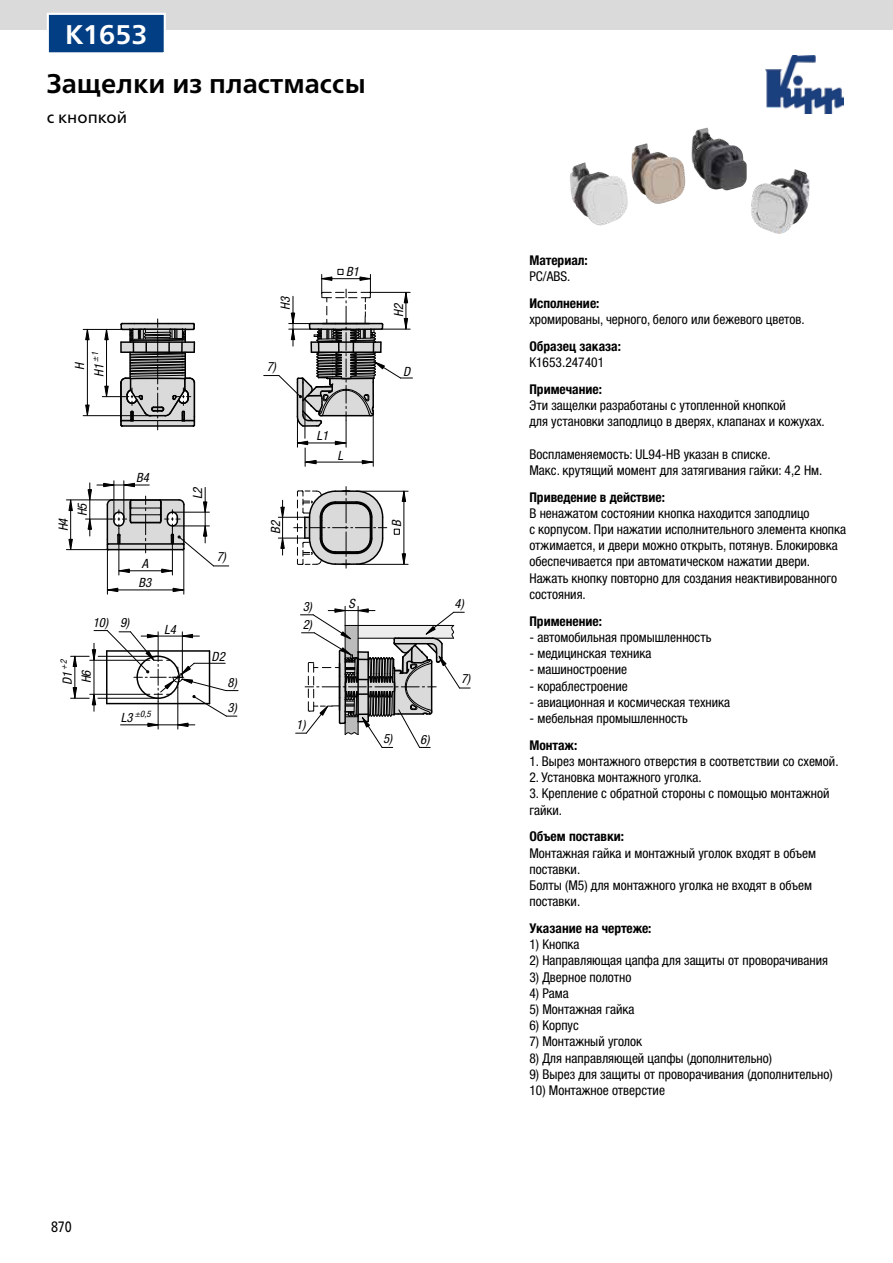
<style>
.page{position:relative;width:893px;height:1263px;background:#fff}
.page>*{position:absolute;margin:0;border:0;box-sizing:border-box;transform-origin:0 0}
.t1{font:700 27px "Frutiger Neue LTW1 G";color:#000}
.t2{font:700 27px "Frutiger Neue LTW1 G";color:#fff}
.t3{font:16.5px "Frutiger Neue LTW1 G";color:#000}
.t4{font:15px "Frutiger Neue LTW1 G";color:#000;scale:.81 1}
.t5{font:condensed 13.5px/16.2px "Helvetica Neue LTW1 G";color:#000}
.t6{font:700 condensed 13.5px "Helvetica Neue LTW1 G";color:#000}
.t7{font:italic condensed 12.75px/25px "Helvetica Neue LTW1 G";color:#000}
.t8{font:italic condensed 9px "Helvetica Neue LTW1 G";color:#000}
.s1{font-size:12.75px}
</style>
<div class="page">
<div style="left:0;top:0;width:893px;height:30px;background:#dadada"></div>
<img style="left:765px;top:55px;width:79px;height:58px">
<img style="left:691px;top:130px;width:56px;height:61px">
<svg style="left:102px;top:319px;width:94px;height:111px"></svg>
<hr style="left:83px;top:329px;width:39px;height:1px;background:#000">
<hr style="left:106px;top:329px;width:1px;height:68px;background:#000">
<svg style="left:85px;top:328px;width:5px;height:13px"></svg>
<svg style="left:85px;top:404px;width:5px;height:13px"></svg>
<hr style="left:87px;top:329px;width:1px;height:86px;background:#000">
<hr style="left:83px;top:415px;width:69px;height:1px;background:#000">
<svg style="left:278px;top:487px;width:109px;height:81px"></svg>
<svg style="left:401px;top:490px;width:6px;height:12px"></svg>
<svg style="left:401px;top:553px;width:6px;height:11px"></svg>
<hr style="left:357px;top:491px;width:51px;height:1px;background:#000">
<hr style="left:358px;top:564px;width:50px;height:1px;background:#000">
<hr style="left:403px;top:491px;width:1px;height:73px;background:#000">
<svg style="left:394px;top:529px;width:6px;height:6px"></svg>
<hr style="left:113px;top:481px;width:1px;height:36px;background:#000">
<hr style="left:123px;top:481px;width:1px;height:36px;background:#000">
<hr style="left:66px;top:499px;width:47px;height:1px;background:#000">
<svg style="left:68px;top:499px;width:5px;height:12px"></svg>
<svg style="left:68px;top:538px;width:5px;height:13px"></svg>
<hr style="left:70px;top:500px;width:1px;height:50px;background:#000">
<hr style="left:66px;top:549px;width:43px;height:1px;background:#000">
<hr style="left:118px;top:528px;width:1px;height:47px;background:#000">
<hr style="left:172px;top:528px;width:1px;height:47px;background:#000">
<svg style="left:172px;top:587px;width:13px;height:6px"></svg>
<svg style="left:106px;top:587px;width:13px;height:6px"></svg>
<hr style="left:107px;top:589px;width:77px;height:1px;background:#000">
<hr style="left:107px;top:549px;width:1px;height:45px;background:#000">
<hr style="left:183px;top:548px;width:1px;height:46px;background:#000">
<svg style="left:86px;top:482px;width:143px;height:91px"></svg>
<svg style="left:264px;top:269px;width:148px;height:197px"></svg>
<svg style="left:71px;top:630px;width:167px;height:99px"></svg>
<svg style="left:296px;top:606px;width:174px;height:142px"></svg>
<div style="left:48px;top:14px;width:117px;height:39px;background:#023e84"></div>
<div style="left:47px;top:13px;width:119px;height:41px;border:2px solid #fff"></div>
<h1 class="t2" style="left:65px;top:18px;width:84px">K1653</h1>
<h1 class="t1" style="left:47px;top:67px;width:320px">Защелки из пластмассы</h1>
<p class="t3" style="left:47px;top:105px;width:82px">с кнопкой</p>
<p class="t7" style="left:86px;top:377px;width:26px;rotate:-90deg">H1 <sup>±1</sup></p>
<p class="t7" style="left:67px;top:370px;width:9px;rotate:-90deg">H</p>
<p class="t7" style="left:51px;top:531px;width:15px;rotate:-90deg">H4</p>
<p class="t7" style="left:70px;top:516px;width:15px;rotate:-90deg">H5</p>
<p class="t7" style="left:136px;top:465px;width:14px">B4</p>
<p class="t7" style="left:142px;top:551px;width:8px">A</p>
<p class="t7" style="left:139px;top:570px;width:14px">B3</p>
<p class="t7" style="left:93px;top:610px;width:38px">10) 9)</p>
<p class="t8" style="left:58px;top:670px;width:12px;rotate:-90deg">+2</p>
<p class="t7" style="left:58px;top:685px;width:17px;line-height:19.2px;rotate:-90deg">D1<br>H6</p>
<p class="t8" style="left:121px;top:708px;width:32px"><span class="s1">L3</span> ±0,5</p>
<p class="t7" style="left:164px;top:617px;width:13px">L4</p>
<p class="t7" style="left:185px;top:499px;width:14px;rotate:-90deg">L2</p>
<p class="t7" style="left:217px;top:544px;width:11px">7)</p>
<p class="t7" style="left:212px;top:644px;width:15px">D2</p>
<p class="t7" style="left:228px;top:670px;width:11px">8)<br>3)</p>
<p class="t7" style="left:273px;top:310px;width:15px;rotate:-90deg">H3</p>
<p class="t7" style="left:267px;top:354px;width:11px">7)</p>
<p class="t7" style="left:263px;top:534px;width:15px;rotate:-90deg">B2</p>
<p class="t7" style="left:346px;top:259px;width:14px">B1</p>
<p class="t7" style="left:317px;top:423px;width:13px">L1</p>
<p class="t7" style="left:338px;top:443px;width:7px">L</p>
<p class="t7" style="left:386px;top:317px;width:15px;rotate:-90deg">H2</p>
<p class="t7" style="left:403px;top:359px;width:9px">D</p>
<p class="t7" style="left:384px;top:527px;width:9px;rotate:-90deg">B</p>
<p class="t7" style="left:303px;top:594px;width:11px">3)</p>
<p class="t7" style="left:303px;top:612px;width:11px">2)</p>
<p class="t7" style="left:296px;top:712px;width:11px">1)</p>
<p class="t7" style="left:349px;top:591px;width:8px">S</p>
<p class="t7" style="left:383px;top:726px;width:11px">5)</p>
<p class="t7" style="left:455px;top:591px;width:11px">4)</p>
<p class="t7" style="left:420px;top:727px;width:11px">6)</p>
<p class="t7" style="left:461px;top:666px;width:11px">7)</p>
<p class="t4" style="left:51px;top:1215px;width:27px">870</p>
<p class="t6" style="left:529px;top:252px;width:60px">Материал:</p>
<p class="t5" style="left:529px;top:268px;width:42px">PC/ABS.</p>
<p class="t6" style="left:529px;top:295px;width:72px">Исполнение:</p>
<p class="t5" style="left:529px;top:311px;width:277px">хромированы, черного, белого или бежевого цветов.</p>
<p class="t6" style="left:529px;top:338px;width:93px">Образец заказа:</p>
<p class="t5" style="left:529px;top:354px;width:76px">K1653.247401</p>
<p class="t6" style="left:529px;top:381px;width:74px">Примечание:</p>
<p class="t5" style="left:529px;top:397px;width:297px">Эти защелки разработаны с утопленной кнопкой<br>для установки заподлицо в дверях, клапанах и кожухах.</p>
<p class="t5" style="left:529px;top:446px;width:295px">Воспламеняемость: UL94-HB указан в списке.<br>Макс. крутящий момент для затягивания гайки: 4,2 Нм.</p>
<p class="t6" style="left:529px;top:489px;width:137px">Приведение в действие:</p>
<p class="t5" style="left:529px;top:505px;width:318px">В ненажатом состоянии кнопка находится заподлицо<br>с корпусом. При нажатии исполнительного элемента кнопка отжимается, и двери можно открыть, потянув. Блокировка обеспечивается при автоматическом нажатии двери.<br>Нажать кнопку повторно для создания неактивированного состояния.</p>
<p class="t6" style="left:529px;top:613px;width:74px">Применение:</p>
<p class="t5" style="left:529px;top:629px;width:184px">- автомобильная промышленность</p>
<p class="t5" style="left:529px;top:645px;width:124px">- медицинская техника</p>
<p class="t5" style="left:529px;top:661px;width:99px">- машиностроение</p>
<p class="t5" style="left:529px;top:678px;width:100px">- кораблестроение</p>
<p class="t5" style="left:529px;top:694px;width:202px">- авиационная и космическая техника</p>
<p class="t5" style="left:529px;top:710px;width:160px">- мебельная промышленность</p>
<p class="t6" style="left:529px;top:737px;width:49px">Монтаж:</p>
<p class="t5" style="left:529px;top:753px;width:311px">1. Вырез монтажного отверстия в соответствии со схемой.</p>
<p class="t5" style="left:529px;top:769px;width:174px">2. Установка монтажного уголка.</p>
<p class="t5" style="left:529px;top:785px;width:301px">3. Крепление с обратной стороны с помощью монтажной гайки.</p>
<p class="t6" style="left:529px;top:828px;width:96px">Объем поставки:</p>
<p class="t5" style="left:529px;top:845px;width:288px">Монтажная гайка и монтажный уголок входят в объем поставки.<br>Болты (M5) для монтажного уголка не входят в объем поставки.</p>
<p class="t6" style="left:529px;top:920px;width:124px">Указание на чертеже:</p>
<p class="t5" style="left:529px;top:936px;width:52px">1) Кнопка</p>
<p class="t5" style="left:529px;top:953px;width:300px">2) Направляющая цапфа для защиты от проворачивания</p>
<p class="t5" style="left:529px;top:969px;width:103px">3) Дверное полотно</p>
<p class="t5" style="left:529px;top:985px;width:41px">4) Рама</p>
<p class="t5" style="left:529px;top:1001px;width:107px">5) Монтажная гайка</p>
<p class="t5" style="left:529px;top:1017px;width:51px">6) Корпус</p>
<p class="t5" style="left:529px;top:1034px;width:114px">7) Монтажный уголок</p>
<p class="t5" style="left:529px;top:1050px;width:244px">8) Для направляющей цапфы (дополнительно)</p>
<p class="t5" style="left:529px;top:1066px;width:305px">9) Вырез для защиты от проворачивания (дополнительно)</p>
<p class="t5" style="left:529px;top:1082px;width:137px">10) Монтажное отверстие</p>
</div>
